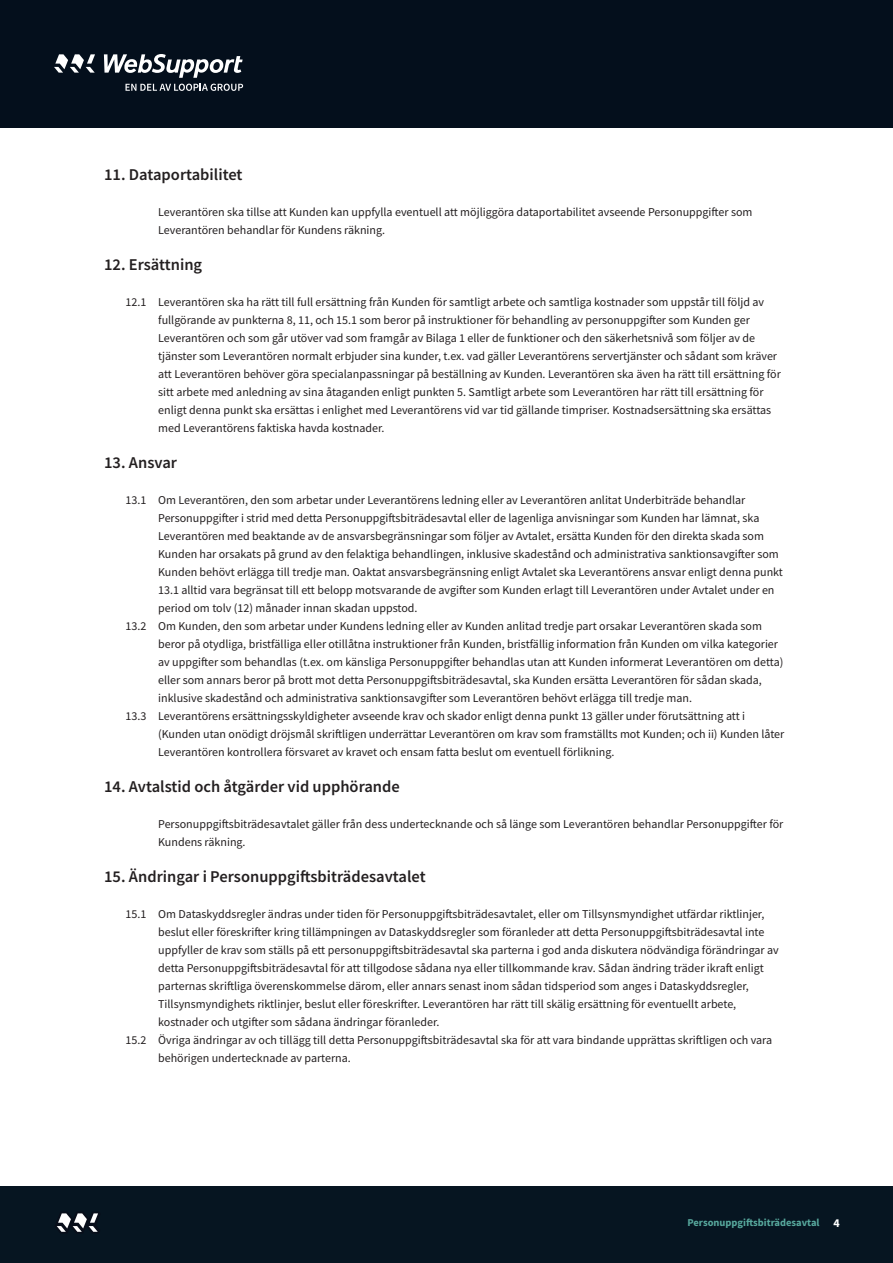
<style>
.page{position:relative;width:893px;height:1263px;background:#fff}
.page>*{position:absolute;margin:0;border:0;box-sizing:border-box;transform-origin:0 0}
.t1{font:600 16.5px "Source Sans Pro";color:#231f20}
.t2{font:12px/18px "Source Sans Pro";color:#231f20}
.t3{font:700 12px "Source Sans Pro";color:#fff}
.t4{font:700 10.5px "Source Sans Pro";color:#57a89d}
</style>
<div class="page">
<div style="left:0;top:0;width:893px;height:128px;background:#040f1c"></div>
<svg style="left:125px;top:84px;width:118px;height:7px"></svg>
<svg style="left:54px;top:54px;width:189px;height:24px"></svg>
<div style="left:0;top:1186px;width:893px;height:77px;background:#061521"></div>
<svg style="left:56px;top:1213px;width:42px;height:19px"></svg>
<p class="t1" style="left:104px;top:164px;width:140px">11. Dataportabilitet</p>
<p class="t2" style="left:158px;top:203px;width:596px">Leverantören ska tillse att Kunden kan uppfylla eventuell att möjliggöra dataportabilitet avseende Personuppgifter som<br>Leverantören behandlar för Kundens räkning.</p>
<p class="t1" style="left:104px;top:254px;width:100px">12. Ersättning</p>
<p class="t2" style="left:158px;top:293px;width:624px;text-indent:-33px">12.1 Leverantören ska ha rätt till full ersättning från Kunden för samtligt arbete och samtliga kostnader som uppstår till följd av fullgörande av punkterna 8, 11, och 15.1 som beror på instruktioner för behandling av personuppgifter som Kunden ger Leverantören och som går utöver vad som framgår av Bilaga 1 eller de funktioner och den säkerhetsnivå som följer av de tjänster som Leverantören normalt erbjuder sina kunder, t.ex. vad gäller Leverantörens servertjänster och sådant som kräver att Leverantören behöver göra specialanpassningar på beställning av Kunden. Leverantören ska även ha rätt till ersättning för sitt arbete med anledning av sina åtaganden enligt punkten 5. Samtligt arbete som Leverantören har rätt till ersättning för enligt denna punkt ska ersättas i enlighet med Leverantörens vid var tid gällande timpriser. Kostnadsersättning ska ersättas med Leverantörens faktiska havda kostnader.</p>
<p class="t1" style="left:104px;top:452px;width:74px">13. Ansvar</p>
<p class="t2" style="left:158px;top:491px;width:626px;text-indent:-33px">13.1 Om Leverantören, den som arbetar under Leverantörens ledning eller av Leverantören anlitat Underbiträde behandlar Personuppgifter i strid med detta Personuppgiftsbiträdesavtal eller de lagenliga anvisningar som Kunden har lämnat, ska Leverantören med beaktande av de ansvarsbegränsningar som följer av Avtalet, ersätta Kunden för den direkta skada som Kunden har orsakats på grund av den felaktiga behandlingen, inklusive skadestånd och administrativa sanktionsavgifter som Kunden behövt erlägga till tredje man. Oaktat ansvarsbegränsning enligt Avtalet ska Leverantörens ansvar enligt denna punkt</p>
<p class="t2" style="left:158px;top:581px;width:618px">13.1 alltid vara begränsat till ett belopp motsvarande de avgifter som Kunden erlagt till Leverantören under Avtalet under en period om tolv (12) månader innan skadan uppstod.</p>
<p class="t2" style="left:158px;top:617px;width:627px;text-indent:-33px">13.2 Om Kunden, den som arbetar under Kundens ledning eller av Kunden anlitad tredje part orsakar Leverantören skada som beror på otydliga, bristfälliga eller otillåtna instruktioner från Kunden, bristfällig information från Kunden om vilka kategorier av uppgifter som behandlas (t.ex. om känsliga Personuppgifter behandlas utan att Kunden informerat Leverantören om detta) eller som annars beror på brott mot detta Personuppgiftsbiträdesavtal, ska Kunden ersätta Leverantören för sådan skada, inklusive skadestånd och administrativa sanktionsavgifter som Leverantören behövt erlägga till tredje man.</p>
<p class="t2" style="left:158px;top:707px;width:628px;text-indent:-33px">13.3 Leverantörens ersättningsskyldigheter avseende krav och skador enligt denna punkt 13 gäller under förutsättning att i (Kunden utan onödigt dröjsmål skriftligen underrättar Leverantören om krav som framställts mot Kunden; och ii) Kunden låter<br>Leverantören kontrollera försvaret av kravet och ensam fatta beslut om eventuell förlikning.</p>
<p class="t1" style="left:104px;top:776px;width:297px">14. Avtalstid och åtgärder vid upphörande</p>
<p class="t2" style="left:158px;top:815px;width:627px">Personuppgiftsbiträdesavtalet gäller från dess undertecknande och så länge som Leverantören behandlar Personuppgifter för<br>Kundens räkning.</p>
<p class="t1" style="left:104px;top:866px;width:323px">15. Ändringar i Personuppgiftsbiträdesavtalet</p>
<p class="t2" style="left:158px;top:905px;width:622px;text-indent:-33px">15.1 Om Dataskyddsregler ändras under tiden för Personuppgiftsbiträdesavtalet, eller om Tillsynsmyndighet utfärdar riktlinjer, beslut eller föreskrifter kring tillämpningen av Dataskyddsregler som föranleder att detta Personuppgiftsbiträdesavtal inte uppfyller de krav som ställs på ett personuppgiftsbiträdesavtal ska parterna i god anda diskutera nödvändiga förändringar av detta Personuppgiftsbiträdesavtal för att tillgodose sådana nya eller tillkommande krav. Sådan ändring träder ikraft enligt parternas skriftliga överenskommelse därom, eller annars senast inom sådan tidsperiod som anges i Dataskyddsregler, Tillsynsmyndighets riktlinjer, beslut eller föreskrifter. Leverantören har rätt till skälig ersättning för eventuellt arbete, kostnader och utgifter som sådana ändringar föranleder.</p>
<p class="t2" style="left:158px;top:1031px;width:615px;text-indent:-33px">15.2 Övriga ändringar av och tillägg till detta Personuppgiftsbiträdesavtal ska för att vara bindande upprättas skriftligen och vara behörigen undertecknade av parterna.</p>
<p class="t4" style="left:687px;top:1215px;width:134px">Personuppgiftsbiträdesavtal</p>
<p class="t3" style="left:833px;top:1215px;width:8px">4</p>
</div>
